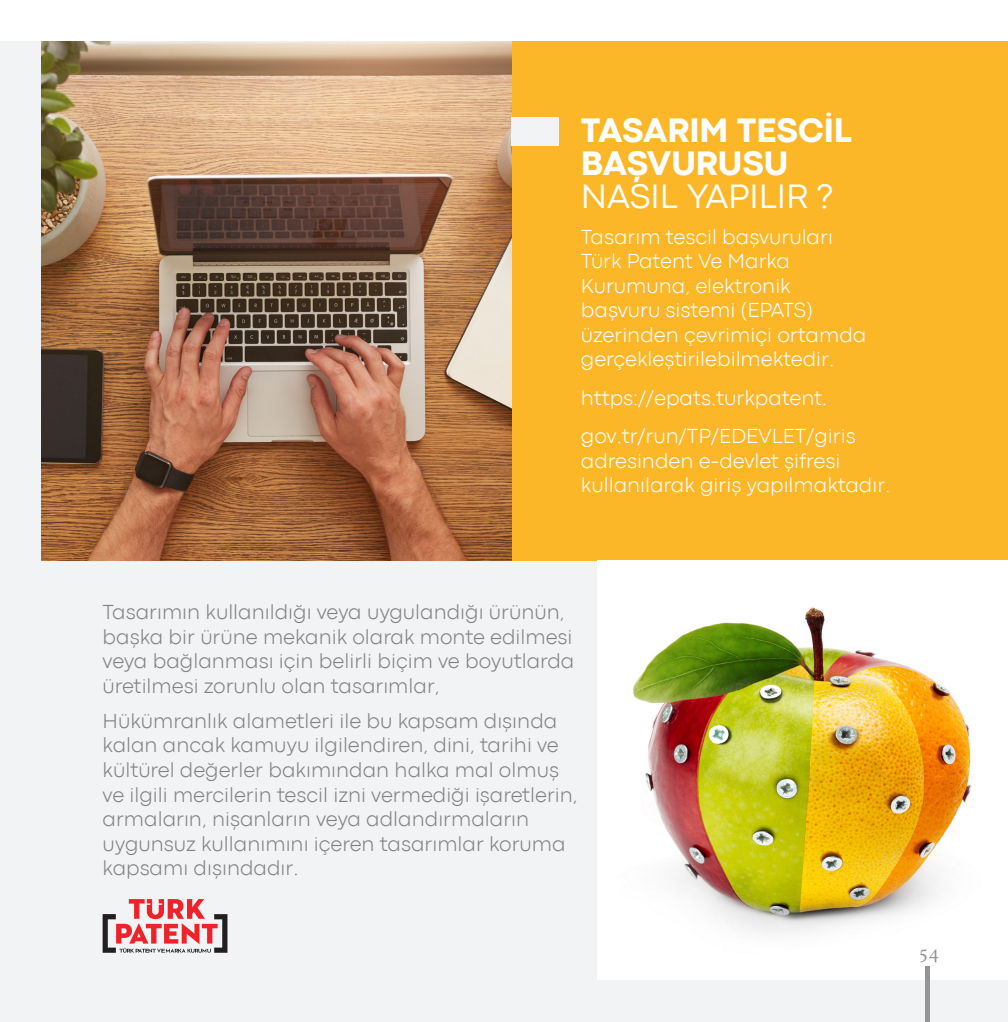
<style>
.page{position:relative;width:1008px;height:1022px;background:#fff}
.page>*{position:absolute;margin:0;border:0;box-sizing:border-box;transform-origin:0 0}
.t1{font:800 35px/33.4px "Codec Pro";color:#fff}
.t2{font:35px "Codec Pro News";color:#fff}
.t3{font:300 21px/24.5px "Codec Pro";color:#808285}
.t4{font:300 21px/24.5px "Codec Pro";color:#fff}
.t5{font:21px "Minion Pro";color:#939598}
</style>
<div class="page">
<div style="left:0;top:41px;width:1007px;height:981px;background:#f2f3f4"></div>
<div style="left:511px;top:41px;width:496px;height:520px;background:#fcb729"></div>
<img style="left:41px;top:41px;width:470px;height:520px">
<div style="left:511px;top:118px;width:47px;height:28px;background:#f2f3f4"></div>
<svg style="left:103px;top:899px;width:124px;height:54px"></svg>
<img style="left:597px;top:561px;width:410px;height:418px">
<hr style="left:925px;top:966px;width:4px;height:55px;background:#939598">
<p class="t1" style="left:580px;top:113px;width:272px">TASARIM TESCİL<br>BAŞVURUSU</p>
<p class="t2" style="left:580px;top:176px;width:253px">NASIL YAPILIR ?</p>
<p class="t4" style="left:580px;top:224px;width:287px">Tasarım tescil başvuruları<br>Türk Patent Ve Marka<br>Kurumuna, elektronik başvuru sistemi (EPATS) üzerinden çevrimiçi ortamda gerçekleştirilebilmektedir.</p>
<p class="t4" style="left:580px;top:378px;width:276px;line-height:38.5px">https://epats.turkpatent. gov.tr/run/TP/EDEVLET/giris</p>
<p class="t4" style="left:580px;top:448px;width:311px">adresinden e-devlet şifresi kullanılarak giriş yapılmaktadır.</p>
<p class="t3" style="left:103px;top:600px;width:473px">Tasarımın kullanıldığı veya uygulandığı ürünün, başka bir ürüne mekanik olarak monte edilmesi veya bağlanması için belirli biçim ve boyutlarda üretilmesi zorunlu olan tasarımlar,</p>
<p class="t3" style="left:103px;top:708px;width:476px">Hükümranlık alametleri ile bu kapsam dışında kalan ancak kamuyu ilgilendiren, dini, tarihi ve kültürel değerler bakımından halka mal olmuş ve ilgili mercilerin tescil izni vermediği işaretlerin, armaların, nişanların veya adlandırmaların uygunsuz kullanımını içeren tasarımlar koruma kapsamı dışındadır.</p>
<p class="t5" style="left:918px;top:939px;width:22px">54</p>
</div>
